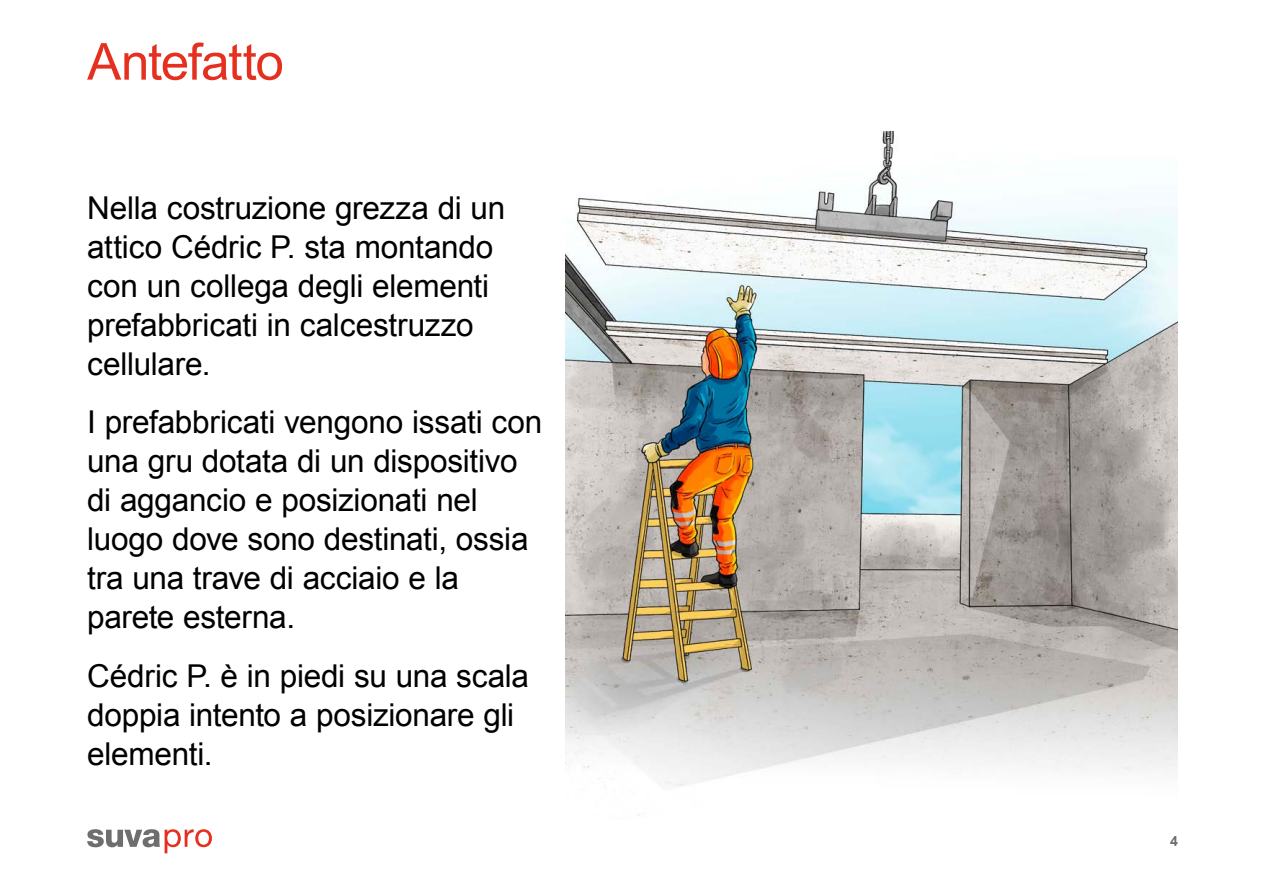
<style>
.page{position:relative;width:1263px;height:893px;background:#fff}
.page>*{position:absolute;margin:0;border:0;box-sizing:border-box;transform-origin:0 0}
.t1{font:51px "Arial";letter-spacing:-.025em;color:#e6301f}
.t2{font:31.5px/39px "Arial";letter-spacing:-.01em;color:#000}
.t3{font:700 14.25px "Arial";color:#6e6e6e}
</style>
<div class="page">
<svg style="left:87px;top:829px;width:125px;height:24px"></svg>
<img style="left:566px;top:132px;width:612px;height:683px">
<h1 class="t1" style="left:87px;top:28px;width:198px">Antefatto</h1>
<p class="t2" style="left:87px;top:188px;width:419px">Nella costruzione grezza di un attico Cédric P. sta montando con un collega degli elementi prefabbricati in calcestruzzo cellulare.</p>
<p class="t2" style="left:87px;top:403px;width:457px">I prefabbricati vengono issati con una gru dotata di un dispositivo di aggancio e posizionati nel luogo dove sono destinati, ossia tra una trave di acciaio e la parete esterna.</p>
<p class="t2" style="left:87px;top:656px;width:443px">Cédric P. è in piedi su una scala doppia intento a posizionare gli elementi.</p>
<p class="t3" style="left:1170px;top:832px;width:9px">4</p>
</div>
